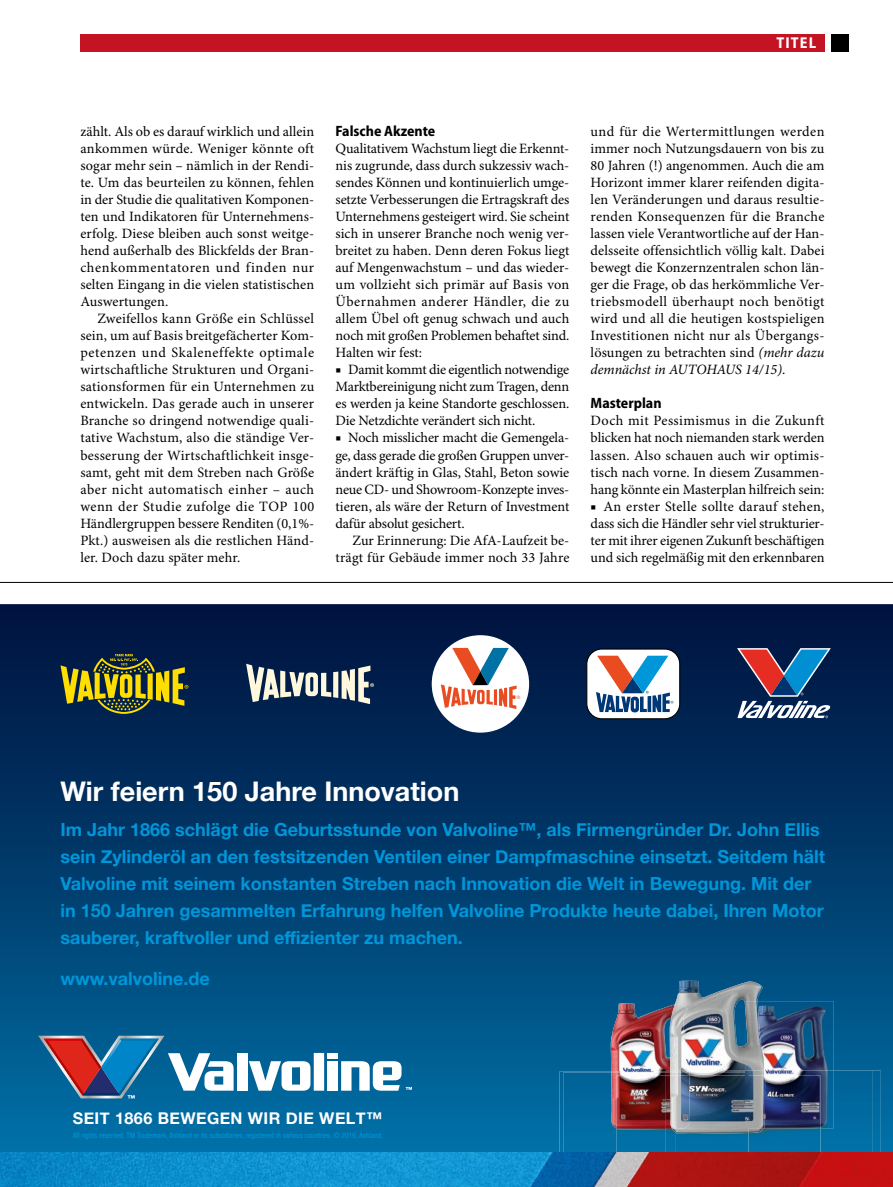
<style>
.page{position:relative;width:893px;height:1187px;background:#fff}
.page>*{position:absolute;margin:0;border:0;box-sizing:border-box;transform-origin:0 0}
.t1{font:700 27px "Helvetica Neue";color:#fff}
.t2{font:700 18px/27px "Helvetica Neue";color:#0096da}
.t3{font:700 16.2px "Helvetica Neue";letter-spacing:.025em;color:#fff}
.Category_Rubrik_weis{font:700 semi-condensed 15.75px "Myriad Pro";letter-spacing:.07em;color:#fff}
.SectionHeading_1_Zwi{font:700 semi-condensed 15px "Myriad Pro";color:#000}
.Para_GT_Einzug{font:14.25px/17px "Minion Pro";color:#000;text-align:justify}
.Para_GT{font:14.25px/17px "Minion Pro";letter-spacing:-.005em;color:#000;text-align:justify}
.t4{font:condensed 7.5px "Helvetica Neue LT Std";color:#0096da}
.s1{font-style:italic}
.s2{font-family:"Helvetica Neue Bold 2";font-weight:400}
</style>
<div class="page">
<div style="left:832px;top:34px;width:17px;height:17px;background:#000"></div>
<div style="left:81px;top:34px;width:744px;height:17px;background:#c41423"></div>
<hr style="left:0;top:582px;width:893px;height:1px;background:#000">
<svg style="left:0;top:604px;width:893px;height:548px;background:#003c6c"></svg>
<div style="left:237px;top:1052px;width:10px;height:38px;background:#fff"></div>
<div style="left:314px;top:1052px;width:10px;height:38px;background:#fff"></div>
<div style="left:327px;top:1061px;width:11px;height:29px;background:#fff"></div>
<div style="left:327px;top:1052px;width:11px;height:6px;background:#fff"></div>
<svg style="left:249px;top:1061px;width:61px;height:29px"></svg>
<svg style="left:38px;top:1035px;width:196px;height:63px;background:#4b7599"></svg>
<svg style="left:341px;top:1061px;width:71px;height:29px"></svg>
<svg style="left:60px;top:654px;width:128px;height:59px;background:#5a6130"></svg>
<svg style="left:246px;top:663px;width:128px;height:41px;background:#6b7987"></svg>
<div style="left:587px;top:649px;width:93px;height:69px;background:#fff;border-radius:15px"></div>
<div style="left:586px;top:648px;width:94px;height:71px;border:1px solid #000;border-radius:15px"></div>
<svg style="left:596px;top:655px;width:77px;height:57px"></svg>
<div style="left:432px;top:635px;width:97px;height:97px;background:#fff;border-radius:50%"></div>
<svg style="left:441px;top:648px;width:79px;height:61px"></svg>
<svg style="left:734px;top:645px;width:100px;height:73px;background:#485476"></svg>
<img style="left:873px;top:1070px;width:8px;height:82px">
<img style="left:820px;top:1070px;width:53px;height:82px">
<img style="left:616px;top:1128px;width:204px;height:24px">
<img style="left:676px;top:1075px;width:72px;height:77px">
<img style="left:560px;top:1071px;width:51px;height:81px">
<img style="left:563px;top:1072px;width:53px;height:80px">
<img style="left:765px;top:1001px;width:69px;height:69px">
<img style="left:765px;top:1070px;width:69px;height:58px">
<img style="left:765px;top:1075px;width:55px;height:53px">
<img style="left:611px;top:1003px;width:59px;height:68px">
<img style="left:611px;top:1071px;width:55px;height:57px">
<img style="left:616px;top:1075px;width:56px;height:54px">
<img style="left:675px;top:980px;width:87px;height:90px">
<img style="left:690px;top:1070px;width:56px;height:5px">
<img style="left:749px;top:1075px;width:16px;height:57px">
<svg style="left:672px;top:1128px;width:4px;height:4px"></svg>
<img style="left:746px;top:1001px;width:19px;height:69px">
<img style="left:746px;top:1075px;width:3px;height:53px">
<svg style="left:746px;top:1070px;width:19px;height:5px"></svg>
<img style="left:670px;top:1003px;width:20px;height:67px">
<svg style="left:666px;top:1070px;width:24px;height:5px"></svg>
<img style="left:670px;top:1075px;width:6px;height:53px">
<img style="left:676px;top:1072px;width:14px;height:56px">
<img style="left:0;top:1152px;width:893px;height:34px">
<p class="Category_Rubrik_weis" style="left:777px;top:34px;width:41px">TITEL</p>
<p class="Para_GT" style="left:80px;top:124px;width:235px">zählt. Als ob es darauf wirklich und allein ankommen würde. Weniger könnte oft sogar mehr sein – nämlich in der Rendi&shy;te. Um das beurteilen zu können, fehlen in der Studie die qualitativen Komponen&shy;ten und Indikatoren für Unternehmens&shy;erfolg. Diese bleiben auch sonst weitge&shy;hend außerhalb des Blickfelds der Bran&shy;chenkommentatoren und finden nur selten Eingang in die vielen statistischen Auswertungen.</p>
<p class="Para_GT_Einzug" style="left:80px;top:311px;width:235px;text-indent:17px">Zweifellos kann Größe ein Schlüssel sein, um auf Basis breitgefächerter Kom&shy;petenzen und Skaleneffekte optimale wirtschaftliche Strukturen und Organi&shy;sationsformen für ein Unternehmen zu entwickeln. Das gerade auch in unserer Branche so dringend notwendige quali&shy;tative Wachstum, also die ständige Ver&shy;besserung der Wirtschaftlichkeit insge&shy;samt, geht mit dem Streben nach Größe aber nicht automatisch einher – auch wenn der Studie zufolge die TOP 100<br>Händlergruppen bessere Renditen (0,1%- Pkt.) ausweisen als die restlichen Händ&shy;ler. Doch dazu später mehr.</p>
<p class="SectionHeading_1_Zwi" style="left:335px;top:123px;width:101px">Falsche Akzente</p>
<p class="Para_GT" style="left:335px;top:141px;width:235px">Qualitativem Wachstum liegt die Erkennt&shy;nis zugrunde, dass durch sukzessiv wach&shy;sendes Können und kontinuierlich umge&shy;setzte Verbesserungen die Ertragskraft des Unternehmens gesteigert wird. Sie scheint sich in unserer Branche noch wenig ver&shy;breitet zu haben. Denn deren Fokus liegt auf Mengenwachstum – und das wieder&shy;um vollzieht sich primär auf Basis von Übernahmen anderer Händler, die zu allem Übel oft genug schwach und auch noch mit großen Problemen behaftet sind.<br>Halten wir fest:</p>
<p class="Para_GT_Einzug" style="left:335px;top:362px;width:235px">■ Damit kommt die eigentlich notwendige Marktbereinigung nicht zum Tragen, denn es werden ja keine Standorte geschlossen.<br>Die Netzdichte verändert sich nicht.</p>
<p class="Para_GT_Einzug" style="left:335px;top:430px;width:235px">■ Noch misslicher macht die Gemengela&shy;ge, dass gerade die großen Gruppen unver&shy;ändert kräftig in Glas, Stahl, Beton sowie neue CD- und Showroom-Konzepte inves&shy;tieren, als wäre der Return of Investment dafür absolut gesichert.</p>
<p class="Para_GT_Einzug" style="left:335px;top:532px;width:235px;text-align:right">Zur Erinnerung: Die AfA-Laufzeit be&shy;trägt für Gebäude immer noch 33 Jahre</p>
<p class="Para_GT_Einzug" style="left:591px;top:124px;width:235px">und für die Wertermittlungen werden immer noch Nutzungsdauern von bis zu 80 Jahren (!) angenommen. Auch die am Horizont immer klarer reifenden digita&shy;len Veränderungen und daraus resultie&shy;renden Konsequenzen für die Branche lassen viele Verantwortliche auf der Han&shy;delsseite offensichtlich völlig kalt. Dabei bewegt die Konzernzentralen schon län&shy;ger die Frage, ob das herkömmliche Ver&shy;triebsmodell überhaupt noch benötigt wird und all die heutigen kostspieligen Investitionen nicht nur als Übergangs&shy;lösungen zu betrachten sind <span class="s1">(mehr dazu demnächst in AUTOHAUS 14/15)</span>.</p>
<p class="SectionHeading_1_Zwi" style="left:591px;top:395px;width:72px">Masterplan</p>
<p class="Para_GT" style="left:591px;top:413px;width:235px">Doch mit Pessimismus in die Zukunft blicken hat noch niemanden stark werden lassen. Also schauen auch wir optimis&shy;tisch nach vorne. In diesem Zusammen&shy;hang könnte ein Masterplan hilfreich sein:</p>
<p class="Para_GT_Einzug" style="left:591px;top:498px;width:235px">■ An erster Stelle sollte darauf stehen, dass sich die Händler sehr viel strukturier&shy;ter mit ihrer eigenen Zukunft beschäftigen und sich regelmäßig mit den erkennbaren</p>
<p class="t1" style="left:60px;top:769px;width:401px">Wir feiern 150 Jahre Innovation</p>
<p class="t2" style="left:60px;top:816px;width:766px">Im Jahr 1866 schlägt die Geburtsstunde von Valvoline™, als Firmengründer Dr. John Ellis sein Zylinderöl an den festsitzenden Ventilen einer Dampfmaschine einsetzt. Seitdem hält Valvoline mit seinem konstanten Streben nach Innovation die Welt in Bewegung. Mit der in 150 Jahren gesammelten Erfahrung helfen Valvoline Produkte heute dabei, Ihren Motor <span class="s2">sauberer, kraftvoller und effizienter zu machen.</span></p>
<p class="t2" style="left:60px;top:965px;width:151px">www.valvoline.de</p>
<p class="t3" style="left:73px;top:1105px;width:311px">SEIT 1866 BEWEGEN WIR DIE WELT™</p>
<p class="t4" style="left:73px;top:1130px;width:312px">All rights reserved. TM Trademark, Ashland or its subsidiaries, registered in various countries. © 2016, Ashland.</p>
</div>
